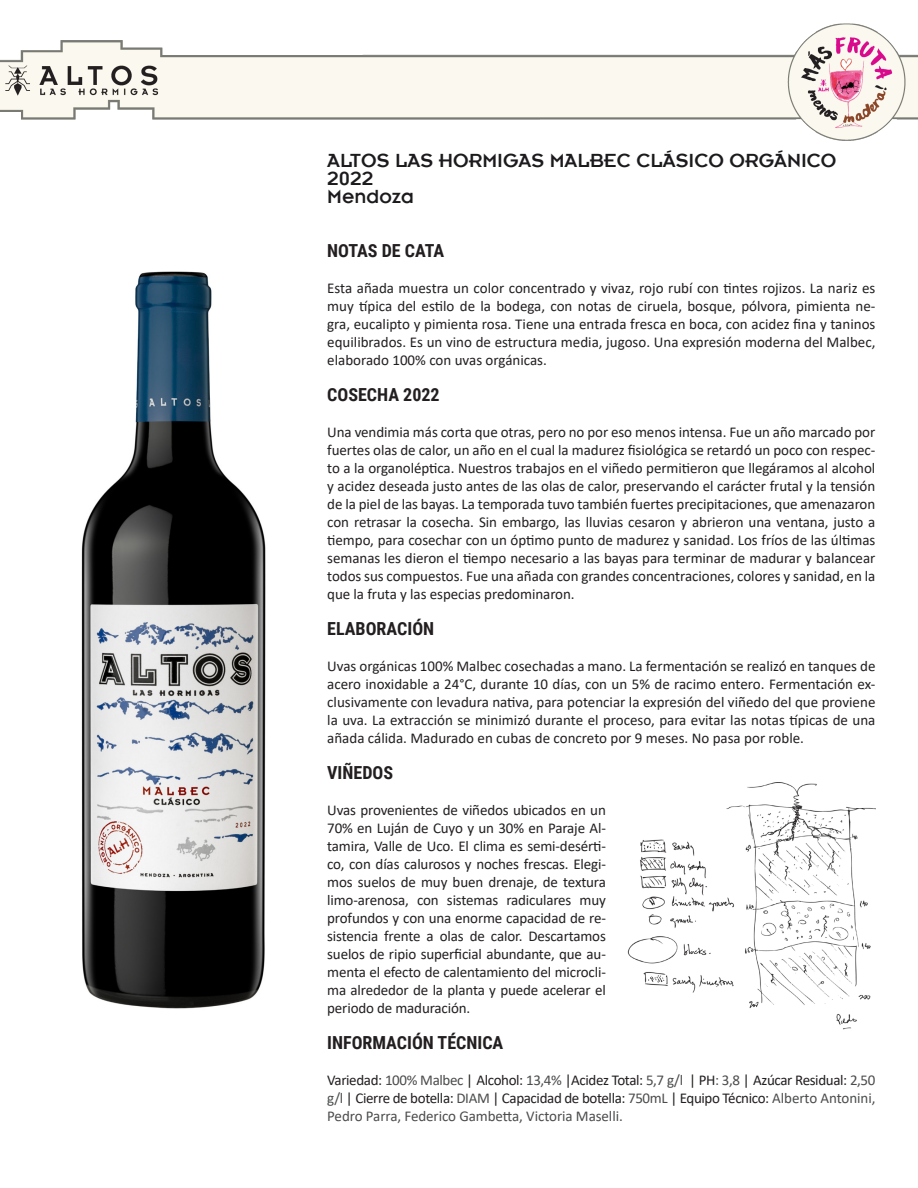
<style>
.page{position:relative;width:918px;height:1188px;background:#fff}
.page>*{position:absolute;margin:0;border:0;box-sizing:border-box;transform-origin:0 0}
.t1{font:21px/18px "Insignia LT";color:#1c1a1d}
.Text{font:700 18px "Roboto Condensed";color:#231f20}
.Text-2{font:700 18px "Roboto Condensed";letter-spacing:-.02em;color:#231f20}
.Text-3{font:15px/18px "Calibri";letter-spacing:-.005em;color:#231f20;text-align:justify}
.s1{color:#4b4c4d}
</style>
<div class="page">
<img style="left:0;top:23px;width:918px;height:117px">
<img style="left:81px;top:271px;width:185px;height:738px">
<img style="left:627px;top:782px;width:249px;height:248px">
<p class="t1" style="left:327px;top:151px;width:511px">ALTOS LAS HORMIGAS MALBEC CLÁSICO ORGÁNICO<br>2022<br>Mendoza</p>
<p class="Text-2" style="left:327px;top:238px;width:119px">NOTAS DE CATA</p>
<p class="Text-3" style="left:327px;top:278px;width:550px">Esta añada muestra un color concentrado y vivaz, rojo rubí con tintes rojizos. La nariz es muy típica del estilo de la bodega, con notas de ciruela, bosque, pólvora, pimienta ne&shy;gra, eucalipto y pimienta rosa. Tiene una entrada fresca en boca, con acidez fina y taninos equilibrados. Es un vino de estructura media, jugoso. Una expresión moderna del Malbec, elaborado 100% con uvas orgánicas.</p>
<p class="Text" style="left:327px;top:382px;width:114px">COSECHA 2022</p>
<p class="Text-3" style="left:327px;top:422px;width:550px">Una vendimia más corta que otras, pero no por eso menos intensa. Fue un año marcado por fuertes olas de calor, un año en el cual la madurez fisiológica se retardó un poco con respec&shy;to a la organoléptica. Nuestros trabajos en el viñedo permitieron que llegáramos al alcohol y acidez deseada justo antes de las olas de calor, preservando el carácter frutal y la tensión de la piel de las bayas. La temporada tuvo también fuertes precipitaciones, que amenazaron con retrasar la cosecha. Sin embargo, las lluvias cesaron y abrieron una ventana, justo a tiempo, para cosechar con un óptimo punto de madurez y sanidad. Los fríos de las últimas semanas les dieron el tiempo necesario a las bayas para terminar de madurar y balancear todos sus compuestos. Fue una añada con grandes concentraciones, colores y sanidad, en la que la fruta y las especias predominaron.</p>
<p class="Text" style="left:327px;top:616px;width:109px">ELABORACIÓN</p>
<p class="Text-3" style="left:327px;top:656px;width:550px">Uvas orgánicas 100% Malbec cosechadas a mano. La fermentación se realizó en tanques de acero inoxidable a 24°C, durante 10 días, con un 5% de racimo entero. Fermentación ex&shy;clusivamente con levadura nativa, para potenciar la expresión del viñedo del que proviene la uva. La extracción se minimizó durante el proceso, para evitar las notas típicas de una añada cálida. Madurado en cubas de concreto por 9 meses. No pasa por roble.</p>
<p class="Text" style="left:327px;top:760px;width:67px">VIÑEDOS</p>
<p class="Text-3" style="left:327px;top:800px;width:280px">Uvas provenientes de viñedos ubicados en un 70% en Luján de Cuyo y un 30% en Paraje Al&shy;tamira, Valle de Uco. El clima es semi-desérti&shy;co, con días calurosos y noches frescas. Elegi&shy;mos suelos de muy buen drenaje, de textura limo-arenosa, con sistemas radiculares muy profundos y con una enorme capacidad de re&shy;sistencia frente a olas de calor. Descartamos suelos de ripio superficial abundante, que au&shy;menta el efecto de calentamiento del microcli&shy;ma alrededor de la planta y puede acelerar el periodo de maduración.</p>
<p class="Text" style="left:327px;top:1030px;width:178px">INFORMACIÓN TÉCNICA</p>
<p class="Text-3" style="left:327px;top:1070px;width:550px">Variedad: <span class="s1">100% Malbec</span> | Alcohol: <span class="s1">13,4%</span> |Acidez Total: <span class="s1">5,7 g/l</span> | PH<span class="s1">: 3,8</span> | Azúcar Residual: <span class="s1">2,50 g/l</span> | Cierre de botella: <span class="s1">DIAM</span> | Capacidad de botella: <span class="s1">750mL</span> | Equipo Técnico: <span class="s1">Alberto Antonini, Pedro Parra, Federico Gambetta, Victoria Maselli.</span></p>
</div>
